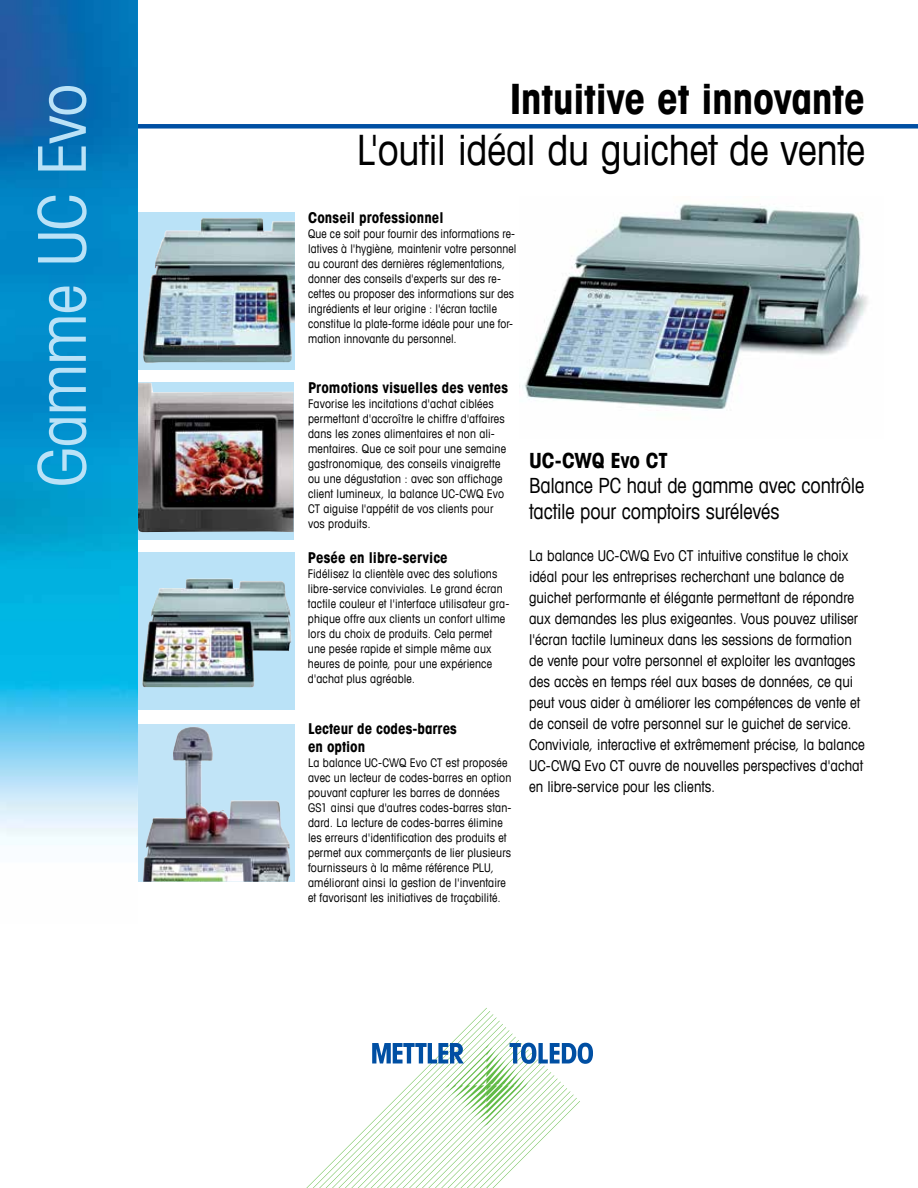
<style>
.page{position:relative;width:918px;height:1188px;background:#fff}
.page>*{position:absolute;margin:0;border:0;box-sizing:border-box;transform-origin:0 0}
.t1{font:condensed 66px "Avant Garde Com";letter-spacing:-.015em;color:#bae2f7}
.t2{font:condensed 42px "Avant Garde Com";letter-spacing:-.01em;color:#000}
.t3{font:700 condensed 42px "Avant Garde Com";letter-spacing:-.01em;color:#000}
.t4{font:condensed 21px/25.5px "Avant Garde Com";letter-spacing:-.01em;color:#000}
.t5{font:700 condensed 21px "Avant Garde Com";letter-spacing:-.015em;color:#000}
.t6{font:condensed 15px/21px "Avant Garde Com";color:#000}
.t7{font:700 condensed 15px/18px "Avant Garde Com";letter-spacing:.005em;color:#000}
.t8{font:condensed 12px/15px "Avant Garde Com";letter-spacing:.015em;color:#000}
</style>
<div class="page">
<svg style="left:306px;top:1008px;width:287px;height:180px"></svg>
<div style="left:136px;top:383px;width:158px;height:157px;background:#bae2f7"></div>
<img style="left:138px;top:383px;width:156px;height:150px">
<div style="left:138px;top:552px;width:157px;height:157px;background:#bae2f7"></div>
<img style="left:142px;top:578px;width:150px;height:110px">
<div style="left:137px;top:724px;width:158px;height:157px;background:#c1e4f7"></div>
<img style="left:143px;top:727px;width:147px;height:155px">
<div style="left:138px;top:213px;width:157px;height:157px;background:#bae2f7"></div>
<img style="left:143px;top:218px;width:152px;height:146px">
<div style="left:115px;top:124px;width:803px;height:5px;background:#004fa3"></div>
<img style="left:0;top:0;width:138px;height:881px">
<img style="left:522px;top:204px;width:346px;height:206px">
<h1 class="t1" style="left:21px;top:487px;width:405px;rotate:-90deg">Gamme UC Evo</h1>
<h2 class="t3" style="left:510px;top:72px;width:357px">Intuitive et innovante</h2>
<h2 class="t2" style="left:357px;top:124px;width:510px">L'outil idéal du guichet de vente</h2>
<p class="t7" style="left:308px;top:209px;width:137px">Conseil professionnel</p>
<p class="t8" style="left:308px;top:226px;width:210px">Que ce soit pour fournir des informations re&shy;latives à l'hygiène, maintenir votre personnel au courant des dernières réglementations, donner des conseils d'experts sur des re&shy;cettes ou proposer des informations sur des ingrédients et leur origine : l'écran tactile constitue la plate-forme idéale pour une for&shy;mation innovante du personnel.</p>
<p class="t7" style="left:308px;top:378px;width:202px">Promotions visuelles des ventes</p>
<p class="t8" style="left:308px;top:396px;width:200px">Favorise les incitations d'achat ciblées permettant d'accroître le chiffre d'affaires dans les zones alimentaires et non ali&shy;mentaires. Que ce soit pour une semaine gastronomique, des conseils vinaigrette ou une dégustation : avec son affichage client lumineux, la balance UC-CWQ Evo CT aiguise l'appétit de vos clients pour vos produits.</p>
<h3 class="t5" style="left:529px;top:447px;width:140px">UC-CWQ Evo CT</h3>
<h3 class="t4" style="left:529px;top:473px;width:337px">Balance PC haut de gamme avec contrôle tactile pour comptoirs surélevés</h3>
<p class="t6" style="left:529px;top:545px;width:337px">La balance UC-CWQ Evo CT intuitive constitue le choix idéal pour les entreprises recherchant une balance de guichet performante et élégante permettant de répondre aux demandes les plus exigeantes. Vous pouvez utiliser l'écran tactile lumineux dans les sessions de formation de vente pour votre personnel et exploiter les avantages des accès en temps réel aux bases de données, ce qui peut vous aider à améliorer les compétences de vente et de conseil de votre personnel sur le guichet de service.<br>Conviviale, interactive et extrêmement précise, la balance UC-CWQ Evo CT ouvre de nouvelles perspectives d'achat en libre-service pour les clients.</p>
<p class="t7" style="left:308px;top:548px;width:141px">Pesée en libre-service</p>
<p class="t8" style="left:308px;top:566px;width:203px">Fidélisez la clientèle avec des solutions libre-service conviviales. Le grand écran tactile couleur et l'interface utilisateur gra&shy;phique offre aux clients un confort ultime lors du choix de produits. Cela permet une pesée rapide et simple même aux heures de pointe, pour une expérience d'achat plus agréable.</p>
<p class="t7" style="left:308px;top:720px;width:150px">Lecteur de codes-barres en option</p>
<p class="t8" style="left:308px;top:755px;width:205px">La balance UC-CWQ Evo CT est proposée avec un lecteur de codes-barres en option pouvant capturer les barres de données GS1 ainsi que d'autres codes-barres stan&shy;dard. La lecture de codes-barres élimine les erreurs d'identification des produits et permet aux commerçants de lier plusieurs fournisseurs à la même référence PLU, améliorant ainsi la gestion de l'inventaire et favorisant les initiatives de traçabilité.</p>
</div>
